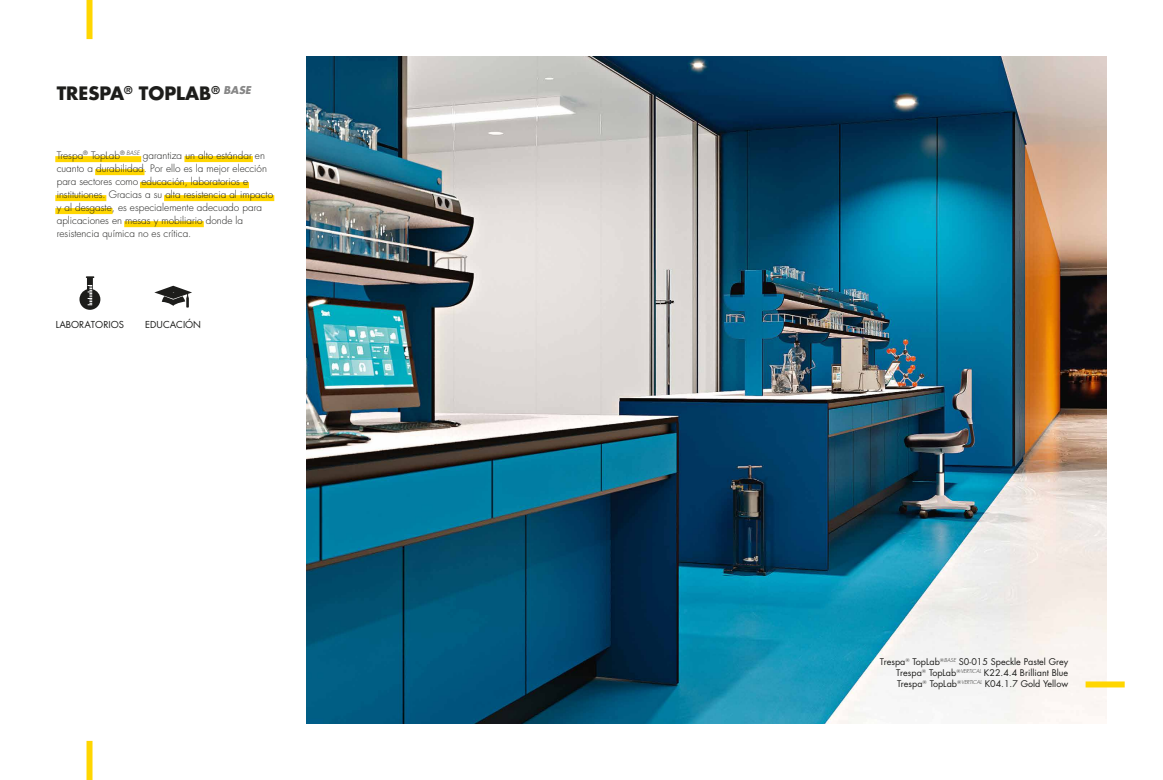
<style>
.page{position:relative;width:1163px;height:780px;background:#fff}
.page>*{position:absolute;margin:0;border:0;box-sizing:border-box;transform-origin:0 0}
.t1{font:700 18px "Futura Std";color:#1d1d1b}
.t2{font:300 10px/13px "Futura Std";color:#1d1d1b}
.t3{font:9.3px "Futura Std";color:#1d1d1b}
.t4{font:9px/11px "Futura Std";color:#1d1d1b;text-align:justify}
</style>
<div class="page">
<img style="left:306px;top:57px;width:800px;height:666px">
<div style="left:55px;top:156px;width:86px;height:6px;background:#ffd600"></div>
<div style="left:95px;top:169px;width:49px;height:6px;background:#ffd600"></div>
<div style="left:184px;top:156px;width:69px;height:6px;background:#ffd600"></div>
<div style="left:140px;top:182px;width:109px;height:6px;background:#ffd600"></div>
<div style="left:55px;top:195px;width:51px;height:6px;background:#ffd600"></div>
<div style="left:164px;top:195px;width:110px;height:6px;background:#ffd600"></div>
<div style="left:124px;top:221px;width:80px;height:6px;background:#ffd600"></div>
<div style="left:55px;top:208px;width:58px;height:6px;background:#ffd600"></div>
<div style="left:1085px;top:681px;width:39px;height:6px;background:#ffd600"></div>
<div style="left:86px;top:740px;width:6px;height:40px;background:#ffd600"></div>
<div style="left:86px;top:0;width:6px;height:39px;background:#ffd600"></div>
<svg style="left:79px;top:276px;width:21px;height:34px"></svg>
<svg style="left:154px;top:286px;width:38px;height:21px"></svg>
<h1 class="t1" style="left:57px;top:81px;width:196px">TRESPA<sup>®</sup> TOPLAB<sup>®</sup> <sup>BASE</sup></h1>
<p class="t2" style="left:57px;top:149px;width:218px">Trespa<sup>®</sup> TopLab<sup>®</sup> <sup>BASE</sup> garantiza un alto estándar en cuanto a durabilidad. Por ello es la mejor elección para sectores como educación, laboratorios e institutiones. Gracias a su alta resistencia al impacto y al desgaste, es especialemente adecuado para aplicaciones en mesas y mobiliario donde la resistencia química no es crítica.</p>
<p class="t3" style="left:56px;top:318px;width:70px">LABORATORIOS</p>
<p class="t3" style="left:145px;top:318px;width:57px">EDUCACIÓN</p>
<p class="t4" style="left:896px;top:656px;width:173px;text-indent:-16px">Trespa<sup>®</sup> TopLab<sup>®</sup><sup>BASE</sup> S0-015 Speckle Pastel Grey Trespa<sup>®</sup> TopLab<sup>®</sup><sup>VERTICAL</sup> K22.4.4 Brilliant Blue Trespa<sup>®</sup> TopLab<sup>®</sup><sup>VERTICAL</sup> K04.1.7 Gold Yellow</p>
</div>
